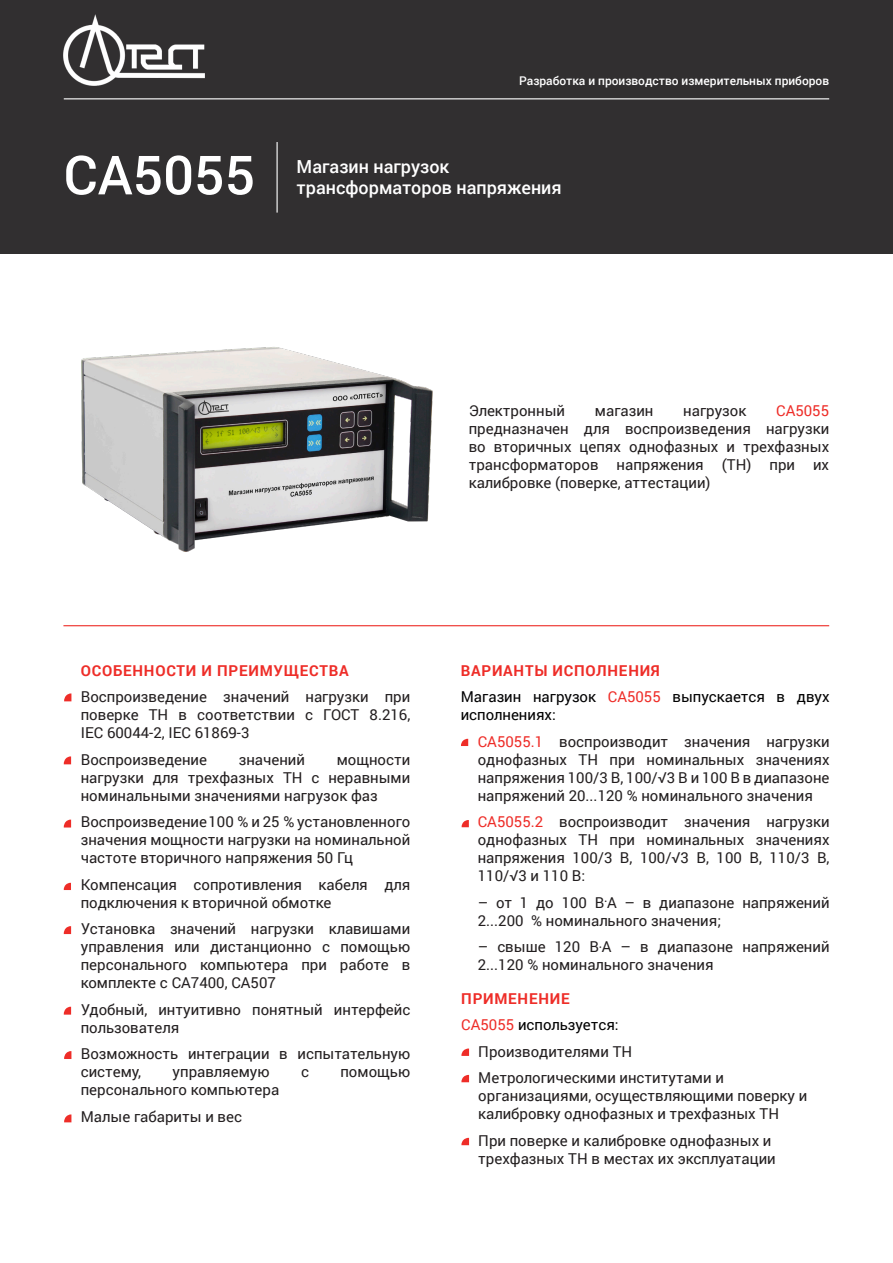
<style>
.page{position:relative;width:893px;height:1263px;background:#fff}
.page>*{position:absolute;margin:0;border:0;box-sizing:border-box;transform-origin:0 0}
.t1{font:500 54px "Roboto";color:#fff}
.t2{font:500 18px "Roboto";color:#fff}
.t3{font:15px/18px "Roboto";color:#231f20;text-align:justify}
.t4{font:15px/18px "Roboto";color:#000}
.t5{font:700 15px "Roboto";letter-spacing:.05em;color:#ee2d28}
.t6{font:500 12px "Roboto";color:#fff}
.s1{color:#ee2d28}
.s2{color:#000002}
.s3{font-family:"Minion Pro"}
</style>
<div class="page">
<div style="left:0;top:0;width:893px;height:254px;background:#312f30"></div>
<hr style="left:64px;top:98px;width:765px;height:1px;background:#fff">
<hr style="left:63px;top:625px;width:766px;height:1px;background:#ee2d28">
<hr style="left:277px;top:142px;width:1px;height:71px;background:#fff">
<img style="left:64px;top:14px;width:140px;height:71px">
<img style="left:81px;top:347px;width:352px;height:205px">
<svg style="left:64px;top:756px;width:7px;height:8px"></svg>
<svg style="left:64px;top:1051px;width:7px;height:8px"></svg>
<svg style="left:64px;top:1114px;width:7px;height:8px"></svg>
<svg style="left:64px;top:926px;width:7px;height:8px"></svg>
<svg style="left:64px;top:1007px;width:7px;height:8px"></svg>
<svg style="left:64px;top:820px;width:7px;height:7px"></svg>
<svg style="left:64px;top:693px;width:7px;height:8px"></svg>
<svg style="left:461px;top:1048px;width:8px;height:8px"></svg>
<svg style="left:461px;top:1075px;width:8px;height:7px"></svg>
<svg style="left:461px;top:1138px;width:8px;height:7px"></svg>
<svg style="left:462px;top:820px;width:7px;height:7px"></svg>
<svg style="left:461px;top:739px;width:7px;height:7px"></svg>
<svg style="left:64px;top:883px;width:7px;height:7px"></svg>
<p class="t6" style="left:519px;top:72px;width:312px">Разработка и производство измерительных приборов</p>
<p class="t1" style="left:63px;top:137px;width:193px">СА5055</p>
<p class="t2" style="left:297px;top:154px;width:154px">Магазин нагрузок</p>
<p class="t2" style="left:297px;top:175px;width:266px">трансформаторов напряжения</p>
<p class="t3" style="left:469px;top:401px;width:98px">Электронный</p>
<p class="t3" style="left:595px;top:401px;width:60px">магазин</p>
<p class="t3" style="left:683px;top:401px;width:65px">нагрузок</p>
<p class="t3" style="left:469px;top:401px;width:362px;text-indent:307px"><span class="s1">СА5055 </span>предназначен для воспроизведения нагрузки во вторичных цепях однофазных и трехфазных трансформаторов напряжения (ТН) при их калибровке (поверке, аттестации)</p>
<p class="t5" style="left:81px;top:660px;width:269px">ОСОБЕННОСТИ И ПРЕИМУЩЕСТВА</p>
<p class="t3" style="left:81px;top:687px;width:331px">Воспроизведение значений нагрузки при поверке ТН в соответствии с ГОСТ 8.216, IEC 60044-2, IEC 61869-3</p>
<p class="t3" style="left:81px;top:750px;width:128px">Воспроизведение</p>
<p class="t3" style="left:239px;top:750px;width:68px">значений</p>
<p class="t3" style="left:81px;top:750px;width:331px;text-indent:256px">мощности нагрузки для трехфазных ТН с неравными номинальными значениями нагрузок фаз</p>
<p class="t3" style="left:81px;top:812px;width:331px">Воспроизведение 100 % и 25 % установленного значения мощности нагрузки на номинальной частоте вторичного напряжения 50 Гц</p>
<p class="t3" style="left:81px;top:875px;width:331px">Компенсация сопротивления кабеля для подключения к вторичной обмотке</p>
<p class="t3" style="left:81px;top:919px;width:331px">Установка значений нагрузки клавишами управления или дистанционно с помощью персонального компьютера при работе в комплекте с СА7400, СА507</p>
<p class="t3" style="left:81px;top:1000px;width:331px">Удобный, интуитивно понятный интерфейс пользователя</p>
<p class="t3" style="left:81px;top:1044px;width:331px">Возможность интеграции в испытательную систему,</p>
<p class="t3" style="left:173px;top:1062px;width:99px">управляемую</p>
<p class="t3" style="left:301px;top:1062px;width:9px">с</p>
<p class="t3" style="left:340px;top:1062px;width:71px">помощью</p>
<p class="t3" style="left:81px;top:1080px;width:200px">персонального компьютера</p>
<p class="t3" style="left:81px;top:1107px;width:163px">Малые габариты и вес</p>
<p class="t5" style="left:461px;top:660px;width:201px">ВАРИАНТЫ ИСПОЛНЕНИЯ</p>
<p class="t4" style="left:461px;top:687px;width:370px"><span class="s2">Магазин нагрузок</span> <span class="s1">СА5055</span> выпускается в двух исполнениях:</p>
<p class="t3" style="left:478px;top:732px;width:353px"><span class="s1">СА5055.1</span> воспроизводит значения нагрузки однофазных ТН при номинальных значениях напряжения 100/3 В, 100/√3 В и 100 В в диапазоне напряжений 20...120 % номинального значения</p>
<p class="t3" style="left:478px;top:812px;width:353px"><span class="s1">СА5055.2</span> воспроизводит значения нагрузки однофазных ТН при номинальных значениях напряжения 100/3 В, 100/√3 В, 100 В, 110/3 В, 110/√3 и 110 В:</p>
<p class="t3" style="left:478px;top:893px;width:353px">– от 1 до 100 В<span class="s3">.</span>А – в диапазоне напряжений<br>2...200 % номинального значения;</p>
<p class="t3" style="left:478px;top:937px;width:353px">– свыше 120 В<span class="s3">.</span>А – в диапазоне напряжений<br>2...120 % номинального значения</p>
<p class="t5" style="left:461px;top:988px;width:110px">ПРИМЕНЕНИЕ</p>
<p class="t4" style="left:461px;top:1015px;width:159px"><span class="s1">СА5055</span> используется:</p>
<p class="t3" style="left:478px;top:1042px;width:155px">Производителями ТН</p>
<p class="t3" style="left:478px;top:1068px;width:330px;text-align:left">Метрологическими институтами и организациями, осуществляющими поверку и калибровку однофазных и трехфазных ТН</p>
<p class="t3" style="left:478px;top:1131px;width:299px">При поверке и калибровке однофазных и трехфазных ТН в местах их эксплуатации</p>
</div>
